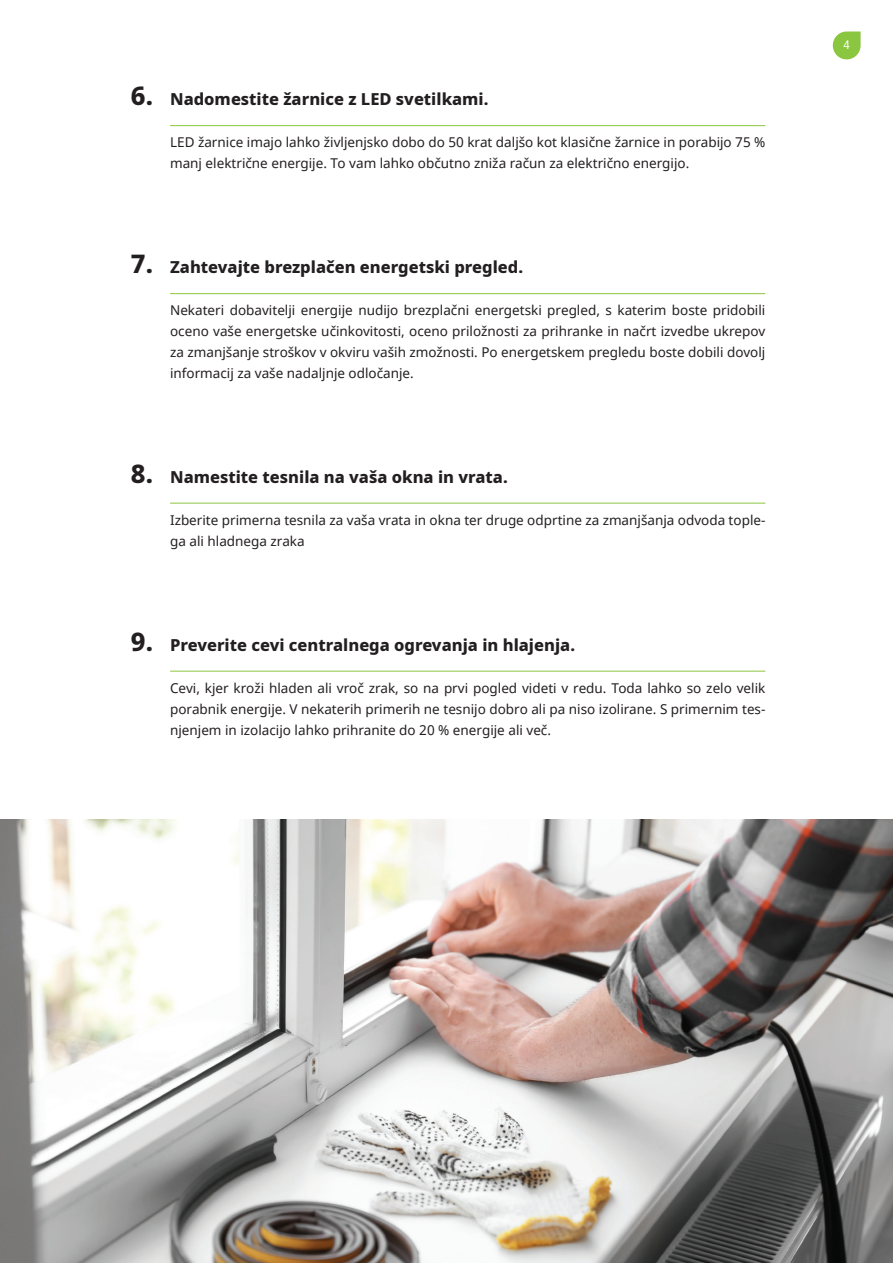
<style>
.page{position:relative;width:893px;height:1263px;background:#fff}
.page>*{position:absolute;margin:0;border:0;box-sizing:border-box;transform-origin:0 0}
.t1{font:800 25.5px "Noto Sans";color:#231f20}
.t2{font:800 16.5px "Noto Sans";color:#231f20}
.t3{font:13.5px/21px "Noto Sans";color:#231f20}
.t4{font:semi-condensed 12px "Noto Sans";color:#fff}
</style>
<div class="page">
<hr style="left:170px;top:125px;width:595px;height:1px;background:#8bc640">
<hr style="left:170px;top:293px;width:595px;height:1px;background:#8bc640">
<hr style="left:170px;top:503px;width:595px;height:1px;background:#8bc640">
<hr style="left:170px;top:671px;width:595px;height:1px;background:#8bc640">
<img style="left:0;top:819px;width:893px;height:444px">
<svg style="left:833px;top:32px;width:28px;height:27px"></svg>
<p class="t4" style="left:843px;top:36px;width:8px">4</p>
<h1 class="t1" style="left:131px;top:77px;width:24px">6.</h1>
<p class="t2" style="left:170px;top:87px;width:320px">Nadomestite žarnice z LED svetilkami.</p>
<p class="t3" style="left:170px;top:131px;width:597px">LED žarnice imajo lahko življenjsko dobo do 50 krat daljšo kot klasične žarnice in porabijo 75 % manj električne energije. To vam lahko občutno zniža račun za električno energijo.</p>
<h1 class="t1" style="left:131px;top:245px;width:24px">7.</h1>
<p class="t2" style="left:170px;top:255px;width:354px">Zahtevajte brezplačen energetski pregled.</p>
<p class="t3" style="left:170px;top:299px;width:597px;text-align:justify">Nekateri dobavitelji energije nudijo brezplačni energetski pregled, s katerim boste pridobili oceno vaše energetske učinkovitosti, oceno priložnosti za prihranke in načrt izvedbe ukrepov za zmanjšanje stroškov v okviru vaših zmožnosti. Po energetskem pregledu boste dobili dovolj informacij za vaše nadaljnje odločanje.</p>
<h1 class="t1" style="left:131px;top:455px;width:24px">8.</h1>
<p class="t2" style="left:170px;top:465px;width:339px">Namestite tesnila na vaša okna in vrata.</p>
<p class="t3" style="left:170px;top:509px;width:597px">Izberite primerna tesnila za vaša vrata in okna ter druge odprtine za zmanjšanja odvoda tople&shy;ga ali hladnega zraka</p>
<h1 class="t1" style="left:131px;top:623px;width:24px">9.</h1>
<p class="t2" style="left:170px;top:633px;width:406px">Preverite cevi centralnega ogrevanja in hlajenja.</p>
<p class="t3" style="left:170px;top:677px;width:597px;text-align:justify">Cevi, kjer kroži hladen ali vroč zrak, so na prvi pogled videti v redu. Toda lahko so zelo velik porabnik energije. V nekaterih primerih ne tesnijo dobro ali pa niso izolirane. S primernim tes&shy;njenjem in izolacijo lahko prihranite do 20 % energije ali več.</p>
</div>
